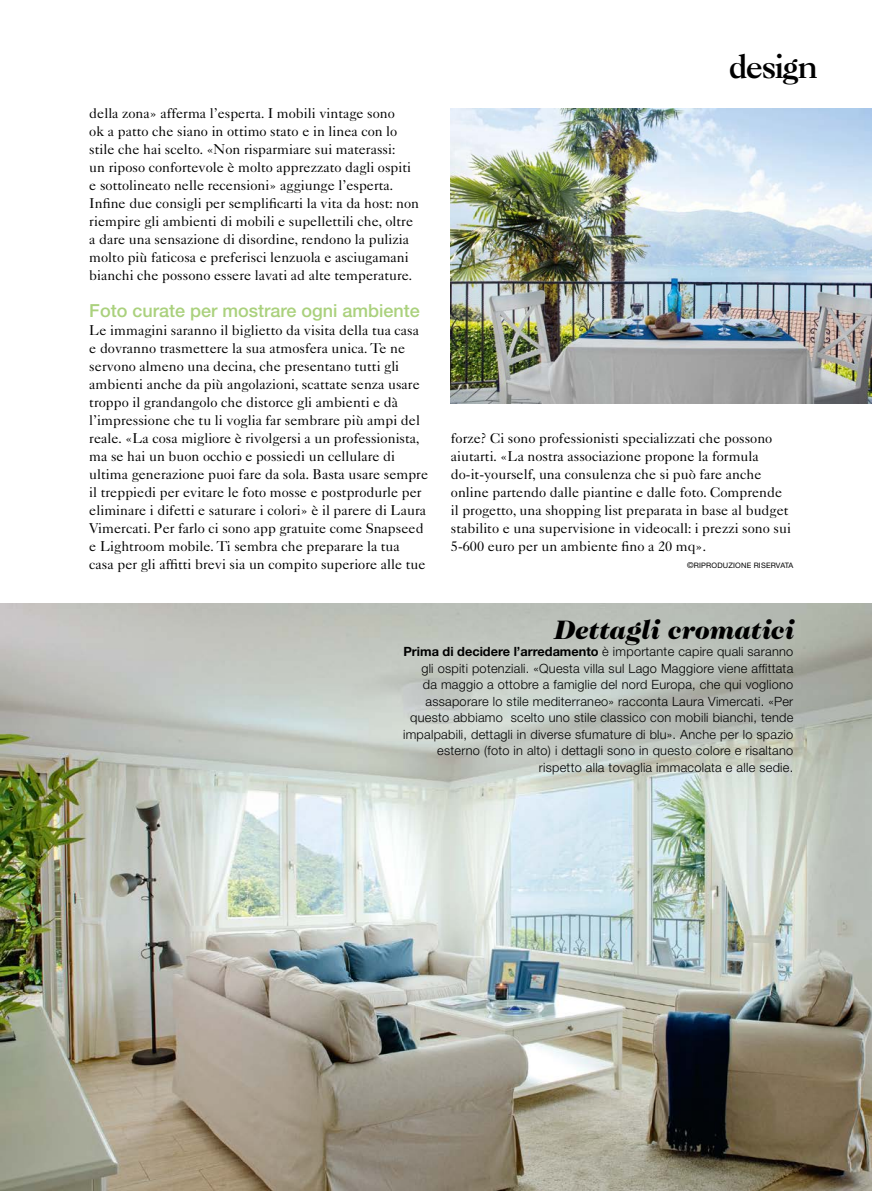
<style>
.page{position:relative;width:872px;height:1191px;background:#fff}
.page>*{position:absolute;margin:0;border:0;box-sizing:border-box;transform-origin:0 0}
.t1{font:33px "Caslon 3 LT Std";letter-spacing:-.04em;color:#000}
.t2{font:italic 900 27px "Caslon 224 Std";color:#000}
.t3{font:500 18px "Helvetica Neue LT Std";color:#aad17d}
.t4{font:14.25px/18px "Caslon 540 LT Std";color:#000}
.t5{font:300 12.75px/16.5px "Helvetica Neue LT Std";letter-spacing:.02em;color:#000;text-align:right}
.t6{font:7.5px "Helvetica Neue LT Std";letter-spacing:.02em;color:#000}
.s1{font-size:8.25px}
.s2{font-weight:700}
</style>
<div class="page">
<img style="left:0;top:603px;width:872px;height:588px">
<img style="left:451px;top:108px;width:421px;height:296px">
<p class="t4" style="left:89px;top:104px;width:331px">della zona» afferma l’esperta. I mobili vintage sono<br>ok a patto che siano in ottimo stato e in linea con lo stile che hai scelto. «Non risparmiare sui materassi:<br>un riposo confortevole è molto apprezzato dagli ospiti e sottolineato nelle recensioni» aggiunge l’esperta.<br>Infine due consigli per semplificarti la vita da host: non riempire gli ambienti di mobili e supellettili che, oltre a dare una sensazione di disordine, rendono la pulizia molto più faticosa e preferisci lenzuola e asciugamani bianchi che possono essere lavati ad alte temperature.</p>
<p class="t3" style="left:89px;top:299px;width:332px">Foto curate per mostrare ogni ambiente</p>
<p class="t4" style="left:89px;top:320px;width:340px">Le immagini saranno il biglietto da visita della tua casa e dovranno trasmettere la sua atmosfera unica. Te ne servono almeno una decina, che presentano tutti gli ambienti anche da più angolazioni, scattate senza usare troppo il grandangolo che distorce gli ambienti e dà l’impressione che tu li voglia far sembrare più ampi del reale. «La cosa migliore è rivolgersi a un professionista, ma se hai un buon occhio e possiedi un cellulare di ultima generazione puoi fare da sola. Basta usare sempre il treppiedi per evitare le foto mosse e postprodurle per eliminare i difetti e saturare i colori» è il parere di Laura Vimercati. Per farlo ci sono app gratuite come Snapseed e Lightroom mobile. Ti sembra che preparare la tua<br>casa per gli affitti brevi sia un compito superiore alle tue</p>
<h1 class="t1" style="left:729px;top:46px;width:90px">design</h1>
<p class="t4" style="left:451px;top:428px;width:341px">forze? Ci sono professionisti specializzati che possono aiutarti. «La nostra associazione propone la formula do-it-yourself, una consulenza che si può fare anche online partendo dalle piantine e dalle foto. Comprende il progetto, una shopping list preparata in base al budget stabilito e una supervisione in videocall: i prezzi sono sui 5-600 euro per un ambiente fino a 20 mq».</p>
<p class="t6" style="left:687px;top:561px;width:108px"><span class="s1">©</span>RIPRODUZIONE RISERVATA</p>
<h2 class="t2" style="left:553px;top:613px;width:241px">Dettagli cromatici</h2>
<p class="t5" style="left:403px;top:643px;width:392px"><span class="s2">Prima di decidere l’arredamento</span> è importante capire quali saranno gli ospiti potenziali. «Questa villa sul Lago Maggiore viene affittata<br>da maggio a ottobre a famiglie del nord Europa, che qui vogliono assaporare lo stile mediterraneo» racconta Laura Vimercati. «Per questo abbiamo scelto uno stile classico con mobili bianchi, tende impalpabili, dettagli in diverse sfumature di blu». Anche per lo spazio esterno (foto in alto) i dettagli sono in questo colore e risaltano rispetto alla tovaglia immacolata e alle sedie.</p>
</div>
